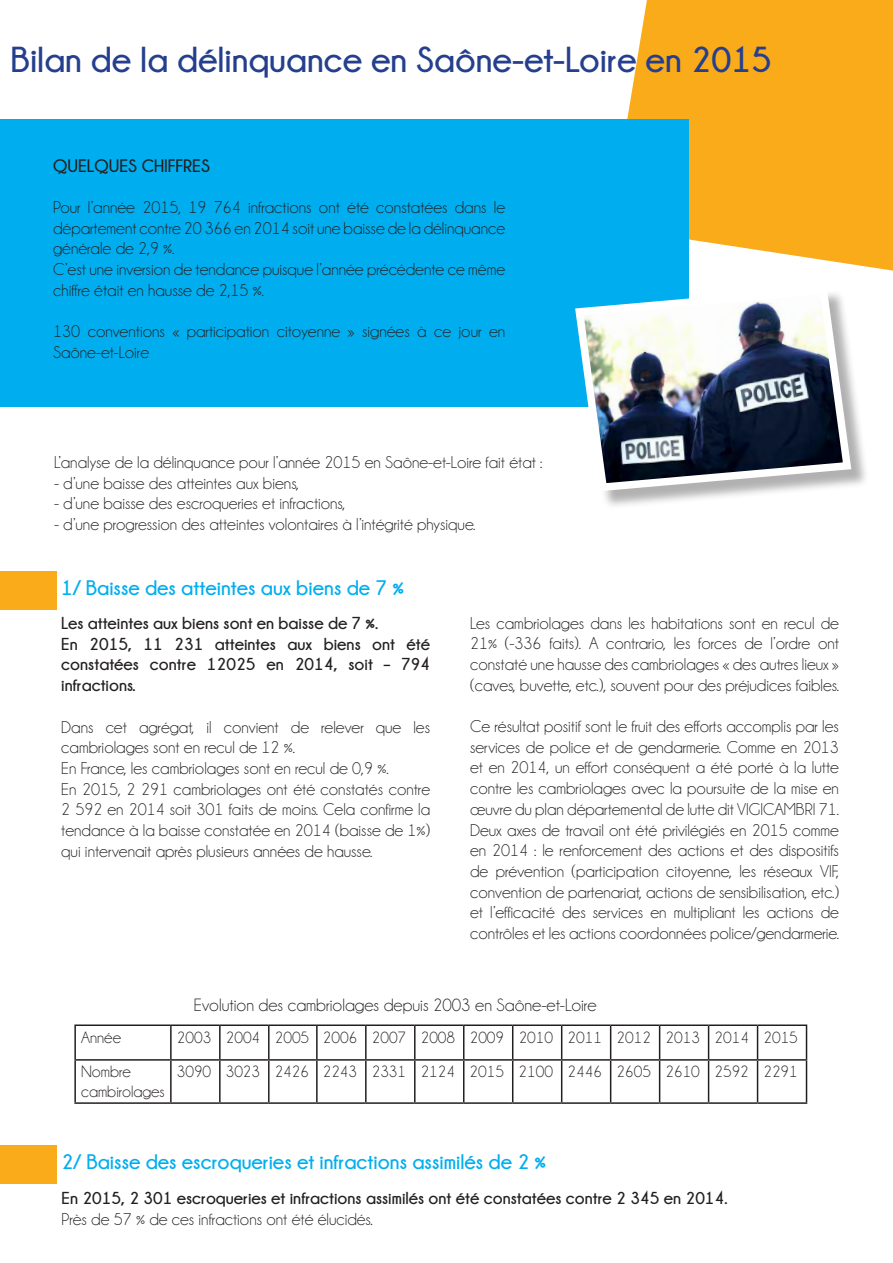
<style>
.page{position:relative;width:893px;height:1263px;background:#fff}
.page>*{position:absolute;margin:0;border:0;box-sizing:border-box;transform-origin:0 0}
.t1{font:700 36px "Champagne&Limousines";color:#253f8e}
.t2{font:700 21px "Champagne&Limousines";color:#00aeef}
.t3{font:18px "Champagne&Limousines";color:#231f20}
.t4{font:700 18px "Champagne&Limousines";color:#231f20}
.t5{font:17.25px/20.7px "Champagne&Limousines";color:#231f20;text-align:justify}
.t6{font:700 17.25px/20.7px "Champagne&Limousines";color:#231f20;text-align:justify}
.t7{font:16.5px/19.8px "Champagne&Limousines";color:#231f20}
</style>
<div class="page">
<svg style="left:609px;top:0;width:284px;height:271px;background:#fab332"></svg>
<div style="left:0;top:120px;width:689px;height:287px;background:#00aeef"></div>
<div style="left:0;top:571px;width:56px;height:38px;background:#faab1a"></div>
<hr style="left:74px;top:1024px;width:97px;height:2px;background:#231f20">
<hr style="left:74px;top:1026px;width:2px;height:33px;background:#231f20">
<hr style="left:171px;top:1024px;width:49px;height:2px;background:#231f20">
<hr style="left:170px;top:1026px;width:2px;height:33px;background:#231f20">
<hr style="left:220px;top:1024px;width:49px;height:2px;background:#231f20">
<hr style="left:219px;top:1026px;width:2px;height:33px;background:#231f20">
<hr style="left:269px;top:1024px;width:48px;height:2px;background:#231f20">
<hr style="left:268px;top:1026px;width:2px;height:33px;background:#231f20">
<hr style="left:317px;top:1024px;width:49px;height:2px;background:#231f20">
<hr style="left:316px;top:1026px;width:2px;height:33px;background:#231f20">
<hr style="left:366px;top:1024px;width:49px;height:2px;background:#231f20">
<hr style="left:365px;top:1026px;width:2px;height:33px;background:#231f20">
<hr style="left:415px;top:1024px;width:49px;height:2px;background:#231f20">
<hr style="left:414px;top:1026px;width:2px;height:33px;background:#231f20">
<hr style="left:464px;top:1024px;width:49px;height:2px;background:#231f20">
<hr style="left:463px;top:1026px;width:1px;height:33px;background:#231f20">
<hr style="left:513px;top:1024px;width:49px;height:2px;background:#231f20">
<hr style="left:512px;top:1026px;width:1px;height:33px;background:#231f20">
<hr style="left:562px;top:1024px;width:49px;height:2px;background:#231f20">
<hr style="left:561px;top:1026px;width:1px;height:33px;background:#231f20">
<hr style="left:611px;top:1024px;width:49px;height:2px;background:#231f20">
<hr style="left:610px;top:1026px;width:1px;height:33px;background:#231f20">
<hr style="left:660px;top:1024px;width:49px;height:2px;background:#231f20">
<hr style="left:659px;top:1026px;width:1px;height:33px;background:#231f20">
<hr style="left:709px;top:1024px;width:49px;height:2px;background:#231f20">
<hr style="left:708px;top:1026px;width:1px;height:33px;background:#231f20">
<hr style="left:758px;top:1024px;width:49px;height:2px;background:#231f20">
<hr style="left:757px;top:1026px;width:1px;height:33px;background:#231f20">
<hr style="left:806px;top:1026px;width:1px;height:33px;background:#231f20">
<hr style="left:74px;top:1059px;width:97px;height:2px;background:#231f20">
<hr style="left:74px;top:1061px;width:2px;height:41px;background:#231f20">
<hr style="left:171px;top:1059px;width:49px;height:2px;background:#231f20">
<hr style="left:170px;top:1061px;width:2px;height:41px;background:#231f20">
<hr style="left:220px;top:1059px;width:49px;height:2px;background:#231f20">
<hr style="left:219px;top:1061px;width:2px;height:41px;background:#231f20">
<hr style="left:269px;top:1059px;width:48px;height:2px;background:#231f20">
<hr style="left:268px;top:1061px;width:2px;height:41px;background:#231f20">
<hr style="left:317px;top:1059px;width:49px;height:2px;background:#231f20">
<hr style="left:316px;top:1061px;width:2px;height:41px;background:#231f20">
<hr style="left:366px;top:1059px;width:49px;height:2px;background:#231f20">
<hr style="left:365px;top:1061px;width:2px;height:41px;background:#231f20">
<hr style="left:415px;top:1059px;width:49px;height:2px;background:#231f20">
<hr style="left:414px;top:1061px;width:2px;height:41px;background:#231f20">
<hr style="left:464px;top:1059px;width:49px;height:2px;background:#231f20">
<hr style="left:463px;top:1061px;width:1px;height:41px;background:#231f20">
<hr style="left:513px;top:1059px;width:49px;height:2px;background:#231f20">
<hr style="left:512px;top:1061px;width:1px;height:41px;background:#231f20">
<hr style="left:562px;top:1059px;width:49px;height:2px;background:#231f20">
<hr style="left:561px;top:1061px;width:1px;height:41px;background:#231f20">
<hr style="left:611px;top:1059px;width:49px;height:2px;background:#231f20">
<hr style="left:610px;top:1061px;width:1px;height:41px;background:#231f20">
<hr style="left:660px;top:1059px;width:49px;height:2px;background:#231f20">
<hr style="left:659px;top:1061px;width:1px;height:41px;background:#231f20">
<hr style="left:709px;top:1059px;width:49px;height:2px;background:#231f20">
<hr style="left:708px;top:1061px;width:1px;height:41px;background:#231f20">
<hr style="left:758px;top:1059px;width:49px;height:2px;background:#231f20">
<hr style="left:757px;top:1061px;width:1px;height:41px;background:#231f20">
<hr style="left:806px;top:1061px;width:1px;height:41px;background:#231f20">
<hr style="left:74px;top:1102px;width:97px;height:2px;background:#231f20">
<hr style="left:171px;top:1102px;width:49px;height:2px;background:#231f20">
<hr style="left:220px;top:1102px;width:49px;height:2px;background:#231f20">
<hr style="left:269px;top:1102px;width:48px;height:2px;background:#231f20">
<hr style="left:317px;top:1102px;width:49px;height:2px;background:#231f20">
<hr style="left:366px;top:1102px;width:49px;height:2px;background:#231f20">
<hr style="left:415px;top:1102px;width:49px;height:2px;background:#231f20">
<hr style="left:464px;top:1102px;width:49px;height:2px;background:#231f20">
<hr style="left:513px;top:1102px;width:49px;height:2px;background:#231f20">
<hr style="left:562px;top:1102px;width:49px;height:2px;background:#231f20">
<hr style="left:611px;top:1102px;width:49px;height:2px;background:#231f20">
<hr style="left:660px;top:1102px;width:49px;height:2px;background:#231f20">
<hr style="left:709px;top:1102px;width:49px;height:2px;background:#231f20">
<hr style="left:758px;top:1102px;width:49px;height:2px;background:#231f20">
<div style="left:0;top:1145px;width:56px;height:38px;background:#faab1a"></div>
<div style="left:578px;top:289px;width:291px;height:220px;background:#231f20;opacity:.35"></div>
<img style="left:575px;top:289px;width:280px;height:206px">
<p class="t1" style="left:11px;top:40px;width:763px">Bilan de la délinquance en Saône-et-Loire en 2015</p>
<p class="t4" style="left:53px;top:156px;width:158px">QUELQUES CHIFFRES</p>
<p class="t5" style="left:53px;top:197px;width:453px">Pour l’année 2015, 19 764 infractions ont été constatées dans le département contre 20 366 en 2014 soit une baisse de la délinquance générale de 2,9 %.</p>
<p class="t5" style="left:53px;top:259px;width:454px">C’est une inversion de tendance puisque l’année précédente ce même chiffre était en hausse de 2,15 %.</p>
<p class="t5" style="left:53px;top:321px;width:453px">130 conventions « participation citoyenne » signées à ce jour en<br>Saône-et-Loire</p>
<p class="t5" style="left:54px;top:452px;width:490px">L’analyse de la délinquance pour l’année 2015 en Saône-et-Loire fait état :</p>
<p class="t5" style="left:54px;top:473px;width:246px">- d’une baisse des atteintes aux biens,</p>
<p class="t5" style="left:54px;top:493px;width:293px">- d’une baisse des escroqueries et infractions,</p>
<p class="t5" style="left:54px;top:514px;width:423px">- d’une progression des atteintes volontaires à l’intégrité physique.</p>
<p class="t2" style="left:61px;top:576px;width:344px">1/ Baisse des atteintes aux biens de 7 %</p>
<p class="t6" style="left:61px;top:612px;width:318px">Les atteintes aux biens sont en baisse de 7 %.</p>
<p class="t6" style="left:61px;top:633px;width:370px">En 2015, 11 231 atteintes aux biens ont été constatées contre 12025 en 2014, soit – 794 infractions.</p>
<p class="t5" style="left:61px;top:717px;width:370px">Dans cet agrégat, il convient de relever que les cambriolages sont en recul de 12 %.</p>
<p class="t5" style="left:61px;top:758px;width:329px">En France, les cambriolages sont en recul de 0,9 %.</p>
<p class="t5" style="left:61px;top:779px;width:370px">En 2015, 2 291 cambriolages ont été constatés contre 2 592 en 2014 soit 301 faits de moins. Cela confirme la tendance à la baisse constatée en 2014 (baisse de 1%) qui intervenait après plusieurs années de hausse.</p>
<p class="t5" style="left:470px;top:612px;width:370px">Les cambriolages dans les habitations sont en recul de 21% (-336 faits). A contrario, les forces de l’ordre ont constaté une hausse des cambriolages « des autres lieux » (caves, buvette, etc.), souvent pour des préjudices faibles.</p>
<p class="t5" style="left:470px;top:716px;width:370px">Ce résultat positif sont le fruit des efforts accomplis par les services de police et de gendarmerie. Comme en 2013 et en 2014, un effort conséquent a été porté à la lutte contre les cambriolages avec la poursuite de la mise en œuvre du plan départemental de lutte dit VIGICAMBRI 71.<br>Deux axes de travail ont été privilégiés en 2015 comme en 2014 : le renforcement des actions et des dispositifs de prévention (participation citoyenne, les réseaux VIF, convention de partenariat, actions de sensibilisation, etc.) et l’efficacité des services en multipliant les actions de contrôles et les actions coordonnées police/gendarmerie.</p>
<p class="t3" style="left:194px;top:995px;width:404px">Evolution des cambriolages depuis 2003 en Saône-et-Loire</p>
<p class="t7" style="left:81px;top:1027px;width:41px">Année</p>
<p class="t7" style="left:177px;top:1027px;width:36px">2003</p>
<p class="t7" style="left:226px;top:1027px;width:36px">2004</p>
<p class="t7" style="left:275px;top:1027px;width:36px">2005</p>
<p class="t7" style="left:323px;top:1027px;width:36px">2006</p>
<p class="t7" style="left:372px;top:1027px;width:36px">2007</p>
<p class="t7" style="left:421px;top:1027px;width:36px">2008</p>
<p class="t7" style="left:470px;top:1027px;width:36px">2009</p>
<p class="t7" style="left:519px;top:1027px;width:36px">2010</p>
<p class="t7" style="left:568px;top:1027px;width:36px">2011</p>
<p class="t7" style="left:617px;top:1027px;width:36px">2012</p>
<p class="t7" style="left:666px;top:1027px;width:36px">2013</p>
<p class="t7" style="left:714px;top:1027px;width:36px">2014</p>
<p class="t7" style="left:763px;top:1027px;width:36px">2015</p>
<p class="t7" style="left:81px;top:1062px;width:85px">Nombre cambirolages</p>
<p class="t7" style="left:177px;top:1062px;width:36px">3090</p>
<p class="t7" style="left:226px;top:1062px;width:36px">3023</p>
<p class="t7" style="left:275px;top:1062px;width:36px">2426</p>
<p class="t7" style="left:323px;top:1062px;width:36px">2243</p>
<p class="t7" style="left:372px;top:1062px;width:36px">2331</p>
<p class="t7" style="left:421px;top:1062px;width:36px">2124</p>
<p class="t7" style="left:470px;top:1062px;width:36px">2015</p>
<p class="t7" style="left:519px;top:1062px;width:36px">2100</p>
<p class="t7" style="left:568px;top:1062px;width:36px">2446</p>
<p class="t7" style="left:616px;top:1062px;width:36px">2605</p>
<p class="t7" style="left:665px;top:1062px;width:36px">2610</p>
<p class="t7" style="left:714px;top:1062px;width:36px">2592</p>
<p class="t7" style="left:763px;top:1062px;width:36px">2291</p>
<p class="t2" style="left:62px;top:1150px;width:486px">2/ Baisse des escroqueries et infractions assimilés de 2 %</p>
<p class="t6" style="left:62px;top:1188px;width:667px">En 2015, 2 301 escroqueries et infractions assimilés ont été constatées contre 2 345 en 2014.</p>
<p class="t5" style="left:62px;top:1209px;width:313px">Près de 57 % de ces infractions ont été élucidés.</p>
</div>
